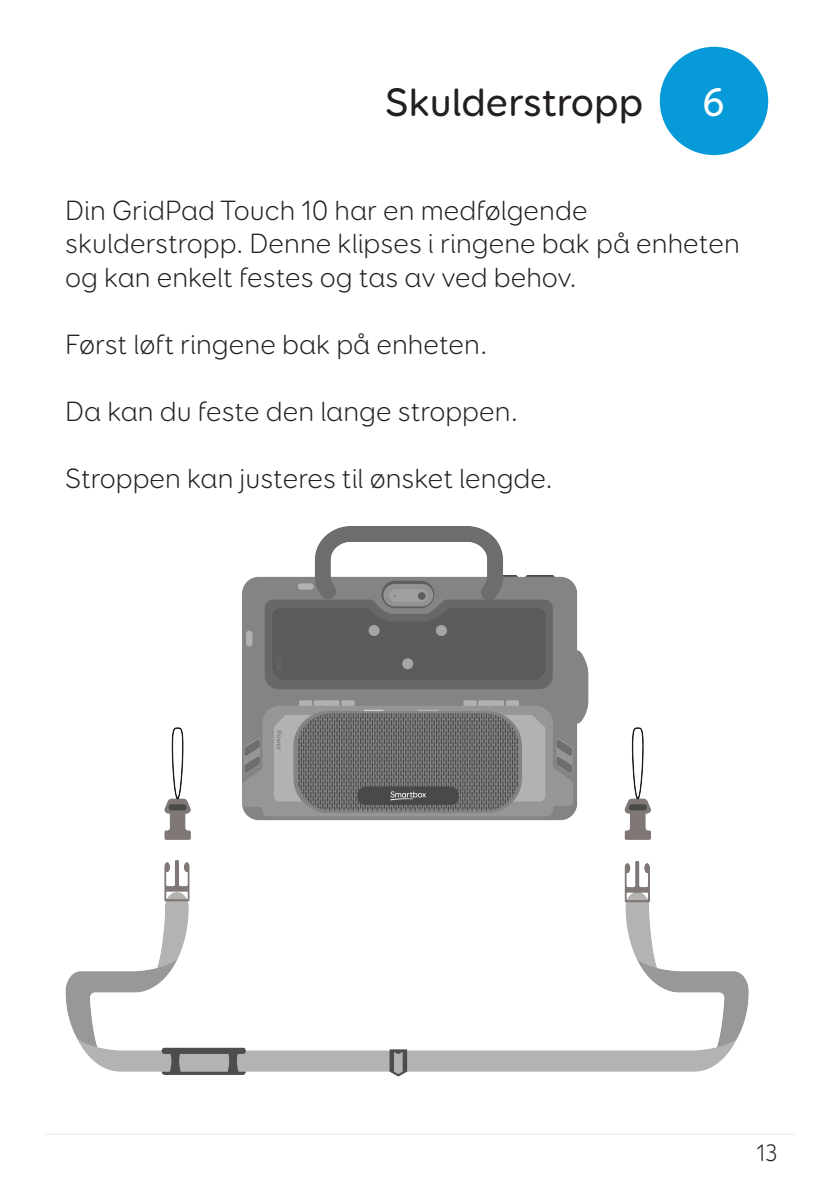
<style>
.page{position:relative;width:840px;height:1191px;background:#fff}
.page>*{position:absolute;margin:0;border:0;box-sizing:border-box;transform-origin:0 0}
.Page___section_headi{font:500 40px "Booster Next FY";color:#231f20}
.t1{font:500 40px "Booster Next FY";color:#fff}
.t2{font:300 28px/33.6px "Booster Next FY";color:#231f20}
.t3{font:300 24px "Booster Next FY";color:#231f20}
</style>
<div class="page">
<hr style="left:45px;top:1133px;width:749px;height:1px;background:#e6e7e9">
<div style="left:659px;top:47px;width:108px;height:108px;background:#069ad9;border-radius:50%"></div>
<img style="left:65px;top:526px;width:684px;height:551px">
<p class="Page___section_headi" style="left:385px;top:77px;width:259px">Skulderstropp</p>
<p class="t1" style="left:701px;top:77px;width:25px">6</p>
<p class="t2" style="left:65px;top:193px;width:675px">Din GridPad Touch 10 har en medfølgende skulderstropp. Denne klipses i ringene bak på enheten</p>
<p class="t2" style="left:65px;top:260px;width:513px">og kan enkelt festes og tas av ved behov.</p>
<p class="t2" style="left:65px;top:327px;width:423px">Først løft ringene bak på enheten.</p>
<p class="t2" style="left:65px;top:395px;width:454px">Da kan du feste den lange stroppen.</p>
<p class="t2" style="left:65px;top:462px;width:489px">Stroppen kan justeres til ønsket lengde.</p>
<p class="t3" style="left:756px;top:1138px;width:23px">13</p>
</div>
